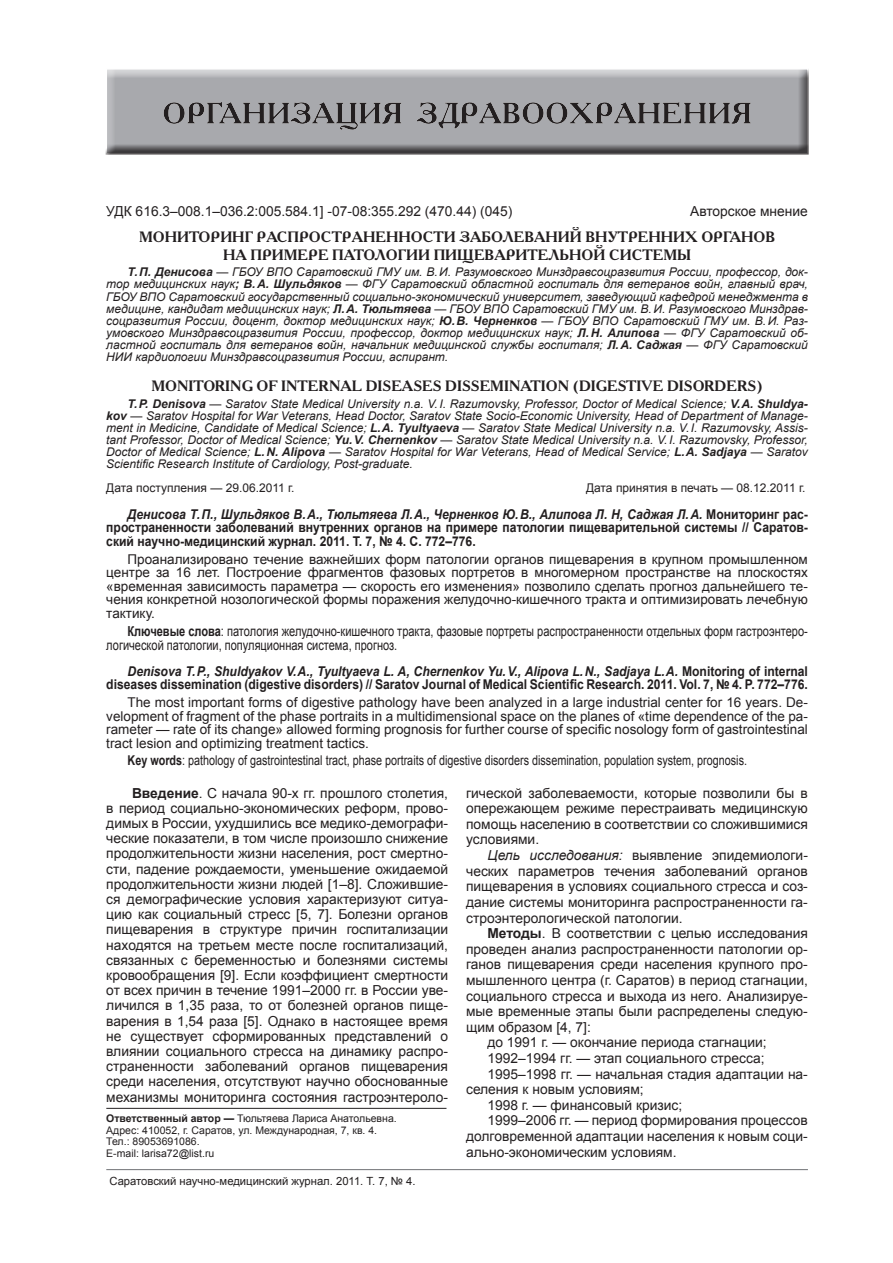
<style>
.page{position:relative;width:893px;height:1263px;background:#fff}
.page>*{position:absolute;margin:0;border:0;box-sizing:border-box;transform-origin:0 0}
.t1{font:700 15px "Academy C";color:#231f20}
.t2{font:13.8px/15.1px "Arial";color:#231f20;text-align:justify}
.t3{font:13.8px/13.8px "Arial";color:#231f20;scale:.8 1}
.t4{font:13.5px/13.5px "Arial";color:#231f20;text-align:justify}
.t5{font:700 13.5px/13.5px "Arial";color:#231f20;text-align:justify;scale:.9 1}
.t6{font:13.5px "Arial";color:#231f20;scale:.8 1}
.t7{font:italic 12px/12px "Arial";color:#231f20;text-align:justify}
.t8{font:12px "Arial";color:#231f20}
.t9{font:11.25px "Arial";color:#231f20}
.t10{font:10.5px/11.6px "Arial";color:#231f20}
.s1{font-weight:700}
.s2{font-style:italic}
</style>
<div class="page">
<hr style="left:106px;top:1169px;width:702px;height:1px;background:#808285">
<div style="left:105px;top:68px;width:705px;height:87px;background:#231f20;opacity:.75"></div>
<hr style="left:106px;top:1108px;width:340px;height:1px;background:#231f20">
<p class="t2" style="left:106px;top:203px;width:408px">УДК 616.3–008.1–036.2:005.584.1] -07-08:355.292 (470.44) (045)</p>
<p class="t2" style="left:690px;top:203px;width:119px">Авторское мнение</p>
<p class="t1" style="left:139px;top:227px;width:365px">МОНИТОРИНГ РАСПРОСТРАНЕННОСТИ ЗАБОЛЕВАНИЙ</p>
<p class="t1" style="left:585px;top:227px;width:45px">ВН УТРЕННИ</p>
<p class="t1" style="left:685px;top:227px;width:91px">Х ОРГАНОВ</p>
<p class="t1" style="left:223px;top:245px;width:51px">НА ПРИМЕРЕ</p>
<p class="t1" style="left:332px;top:245px;width:24px">ПАТОЛОГИИ</p>
<p class="t1" style="left:434px;top:245px;width:53px">ПИЩЕВАРИТЕЛЬНОЙ</p>
<p class="t1" style="left:609px;top:245px;width:47px">СИСТЕМЫ</p>
<p class="t7" style="left:106px;top:266px;width:703px;text-indent:21px"><span class="s1">Т.П. Денисова</span> — ГБОУ ВПО Саратовский ГМУ им. В.И. Разумовского Минздравсоцразвития России, профессор, док&shy;тор медицинских наук<span class="s1">; В.А. Шульдяков</span> — ФГУ Саратовский областной госпиталь для ветеранов войн, главный врач, ГБОУ ВПО Саратовский государственный социально-экономический университет, заведующий кафедрой менеджмента в медицине, кандидат медицинских наук; <span class="s1">Л.А. Тюльтяева</span> — ГБОУ ВПО Саратовский ГМУ им. В.И. Разумовского Минздрав&shy;соцразвития России, доцент, доктор медицинских наук; <span class="s1">Ю.В. Черненков</span> — ГБОУ ВПО Саратовский ГМУ им. В.И. Раз&shy;умовского Минздравсоцразвития России, профессор, доктор медицинских наук; <span class="s1">Л.Н. Алипова</span> — ФГУ Саратовский об&shy;ластной госпиталь для ветеранов войн, начальник медицинской службы госпиталя; <span class="s1">Л.А. Саджая</span> — ФГУ Саратовский НИИ кардиологии Минздравсоцразвития России, аспирант.</p>
<p class="t1" style="left:151px;top:376px;width:351px">MONITORING OF INTERNAL DISEASES DISSEMINA</p>
<p class="t1" style="left:531px;top:376px;width:21px">TION</p>
<p class="t1" style="left:573px;top:376px;width:17px">(DIG</p>
<p class="t1" style="left:607px;top:376px;width:71px">ESTIVE DISORD</p>
<p class="t1" style="left:726px;top:376px;width:38px">ERS)</p>
<p class="t7" style="left:106px;top:398px;width:703px;text-indent:21px"><span class="s1">T.P. Denisova</span> — Saratov State Medical University n.a. V.I. Razumovsky, Professor, Doctor of Medical Science; <span class="s1">V.A. Shuldya&shy;kov</span> — Saratov Hospital for War Veterans, Head Doctor, Saratov State Socio-Economic University, Head of Department of Manage&shy;ment in Medicine, Candidate of Medical Science; <span class="s1">L.A. Tyultyaeva</span> — Saratov State Medical University n.a. V.I. Razumovsky, Assis&shy;tant Professor, Doctor of Medical Science; <span class="s1">Yu.V. Chernenkov</span> — Saratov State Medical University n.a. V.I. Razumovsky, Professor, Doctor of Medical Science; <span class="s1">L.N. Alipova</span> — Saratov Hospital for War Veterans, Head of Medical Service; <span class="s1">L.A. Sadjaya</span> — Saratov Scientific Research Institute of Cardiology, Post-graduate.</p>
<p class="t8" style="left:106px;top:480px;width:190px">Дата поступления — 29.06.2011 г.</p>
<p class="t8" style="left:586px;top:480px;width:221px">Дата принятия в печать — 08.12.2011 г.</p>
<p class="t5" style="left:106px;top:508px;width:781px;text-indent:21px"><span class="s2">Денисова Т.П., Шульдяков В.А., Тюльтяева Л.А., Черненков Ю.В., Алипова Л. Н, Саджая Л.А.</span> Мониторинг рас&shy;пространенности заболеваний внутренних органов на примере патологии пищеварительной системы // Саратов&shy;ский научно-медицинский журнал. 2011. Т. 7, № 4. С. 772–776.</p>
<p class="t4" style="left:106px;top:552px;width:703px;text-indent:21px">Проанализировано течение важнейших форм патологии органов пищеварения в крупном промышленном центре за 16 лет. Построение фрагментов фазовых портретов в многомерном пространстве на плоскостях «временная зависимость параметра — скорость его изменения» позволило сделать прогноз дальнейшего те&shy;чения конкретной нозологической формы поражения желудочно-кишечного тракта и оптимизировать лечебную тактику.</p>
<p class="t3" style="left:106px;top:624px;width:878px;text-indent:21px"><span class="s1">Ключевые слова</span>: патология желудочно-кишечного тракта, фазовые портреты распространенности отдельных форм гастроэнтеро&shy;логической патологии, популяционная система, прогноз.</p>
<p class="t5" style="left:106px;top:665px;width:781px;text-align:right"><span class="s2">Denisova T.P., Shuldyakov V.A., Tyultyaeva L. A, Chernenkov Yu.V., Alipova L.N., Sadjaya L.A.</span> Monitoring of internal diseases dissemination (digestive disorders) // Saratov Journal of Medical Scientific Research. 2011. Vol. 7, № 4. P. 772–776.</p>
<p class="t4" style="left:106px;top:696px;width:703px;text-indent:21px">The most important forms of digestive pathology have been analyzed in a large industrial center for 16 years. De&shy;velopment of fragment of the phase portraits in a multidimensional space on the planes of «time dependence of the pa&shy;rameter — rate of its change» allowed forming prognosis for further course of specific nosology form of gastrointestinal tract lesion and optimizing treatment tactics.</p>
<p class="t6" style="left:128px;top:752px;width:776px"><span class="s1">Key words</span>: pathology of gastrointestinal tract, phase portraits of digestive disorders dissemination, population system, prognosis.</p>
<p class="t2" style="left:106px;top:785px;width:343px;text-indent:21px"><sup>1</sup><span class="s1">Введение</span>. С начала 90‑х гг. прошлого столетия, в период социально-экономических реформ, прово&shy;димых в России, ухудшились все медико-демографи&shy;ческие показатели, в том числе произошло снижение продолжительности жизни населения, рост смертно&shy;сти, падение рождаемости, уменьшение ожидаемой продолжительности жизни людей [1–8]. Сложившие&shy;ся демографические условия характеризуют ситуа&shy;цию как социальный стресс [5, 7]. Болезни органов пищеварения в структуре причин госпитализации находятся на третьем месте после госпитализаций, связанных с беременностью и болезнями системы кровообращения [9]. Если коэффициент смертности от всех причин в течение 1991–2000 гг. в России уве&shy;личился в 1,35 раза, то от болезней органов пище&shy;варения в 1,54 раза [5]. Однако в настоящее время не существует сформированных представлений о влиянии социального стресса на динамику распро&shy;страненности заболеваний органов пищеварения среди населения, отсутствуют научно обоснованные механизмы мониторинга состояния гастроэнтероло-</p>
<p class="t10" style="left:106px;top:1113px;width:292px"><span class="s1">Ответственный автор —</span> Тюльтяева Лариса Анатольевна.<br>Адрес: 410052, г. Саратов, ул. Международная, 7, кв. 4.<br>Тел.: 89053691086.<br>E-mail: larisa72@list.ru</p>
<p class="t2" style="left:466px;top:785px;width:343px;line-height:15.6px">гической заболеваемости, которые позволили бы в опережающем режиме перестраивать медицинскую помощь населению в соответствии со сложившимися условиями.</p>
<p class="t2" style="left:466px;top:847px;width:343px;line-height:15.6px;text-indent:21px"><span class="s2">Цель исследования:</span> выявление эпидемиологи&shy;ческих параметров течения заболеваний органов пищеварения в условиях социального стресса и соз&shy;дание системы мониторинга распространенности га&shy;строэнтерологической патологии.</p>
<p class="t2" style="left:487px;top:926px;width:322px"><span class="s1">Методы</span>. В соответствии с целью исследования</p>
<p class="t2" style="left:466px;top:941px;width:343px">проведен анализ распространенности патологии ор-</p>
<p class="t2" style="left:466px;top:957px;width:343px">ганов пищеварения среди населения крупного про-</p>
<p class="t2" style="left:466px;top:973px;width:343px">мышленного центра (г. Саратов) в период стагнации,</p>
<p class="t2" style="left:466px;top:988px;width:343px">социального стресса и выхода из него. Анализируе-</p>
<p class="t2" style="left:466px;top:1004px;width:343px">мые временные этапы были распределены следую-</p>
<p class="t2" style="left:466px;top:1019px;width:126px">щим образом [4, 7]:</p>
<p class="t2" style="left:487px;top:1035px;width:281px">до 1991 г. — окончание периода стагнации;</p>
<p class="t2" style="left:487px;top:1051px;width:279px">1992–1994 гг. — этап социального стресса;</p>
<p class="t2" style="left:487px;top:1066px;width:322px">1995–1998 гг. — начальная стадия адаптации на-</p>
<p class="t2" style="left:466px;top:1082px;width:179px">селения к новым условиям;</p>
<p class="t2" style="left:487px;top:1097px;width:196px">1998 г. — финансовый кризис;</p>
<p class="t2" style="left:487px;top:1113px;width:322px">1999–2006 гг. — период формирования процессов</p>
<p class="t2" style="left:466px;top:1129px;width:343px">долговременной адаптации населения к новым соци-</p>
<p class="t2" style="left:466px;top:1144px;width:212px">ально-экономическим условиям.</p>
<p class="t9" style="left:109px;top:1174px;width:308px">Саратовский научно-медицинский журнал. 2011. Т. 7, № 4.</p>
</div>
